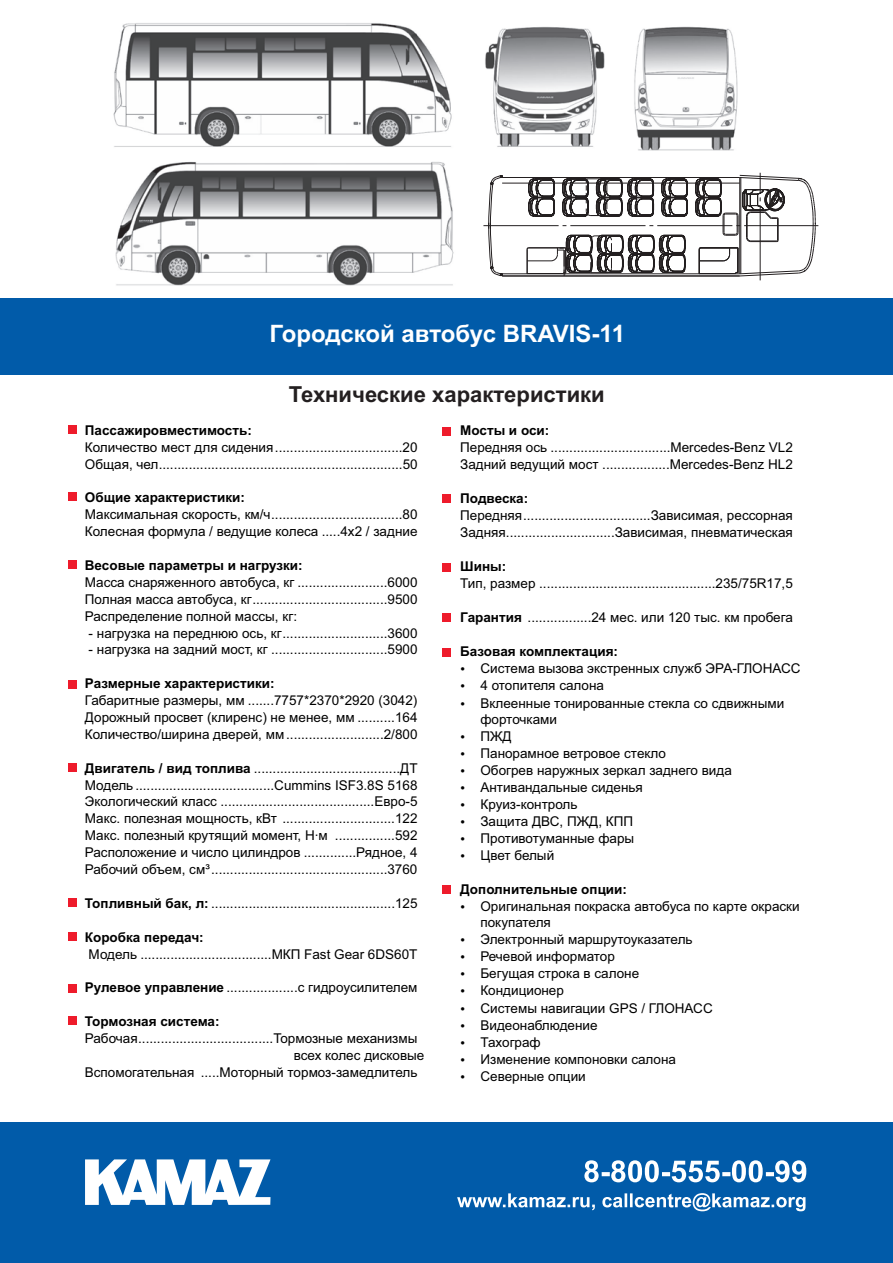
<style>
.page{position:relative;width:893px;height:1263px;background:#fff}
.page>*{position:absolute;margin:0;border:0;box-sizing:border-box;transform-origin:0 0}
.t1{font:700 24px "Arial";letter-spacing:-.005em;color:#fff}
.t2{font:700 22.05px "Arial";color:#231f20}
.t3{font:13.5px/17px "Arial";color:#000}
.t4{font:700 13.5px "Arial";color:#000}
.s1{font-weight:700}
</style>
<div class="page">
<div style="left:0;top:1123px;width:893px;height:140px;background:#015ba9"></div>
<div style="left:68px;top:425px;width:9px;height:9px;background:#ee1b2b"></div>
<svg style="left:85px;top:1159px;width:185px;height:46px"></svg>
<div style="left:68px;top:763px;width:9px;height:8px;background:#ee1b2b"></div>
<div style="left:68px;top:680px;width:9px;height:8px;background:#ee1b2b"></div>
<div style="left:68px;top:898px;width:9px;height:8px;background:#ee1b2b"></div>
<div style="left:68px;top:932px;width:9px;height:9px;background:#ee1b2b"></div>
<div style="left:68px;top:984px;width:9px;height:9px;background:#ee1b2b"></div>
<div style="left:68px;top:1016px;width:9px;height:8px;background:#ee1b2b"></div>
<div style="left:68px;top:493px;width:9px;height:8px;background:#ee1b2b"></div>
<div style="left:68px;top:560px;width:9px;height:9px;background:#ee1b2b"></div>
<svg style="left:457px;top:1193px;width:348px;height:18px"></svg>
<svg style="left:584px;top:1160px;width:222px;height:22px"></svg>
<div style="left:442px;top:494px;width:9px;height:9px;background:#ee1b2b"></div>
<div style="left:442px;top:563px;width:9px;height:8px;background:#ee1b2b"></div>
<div style="left:442px;top:613px;width:9px;height:9px;background:#ee1b2b"></div>
<div style="left:442px;top:648px;width:9px;height:8px;background:#ee1b2b"></div>
<div style="left:442px;top:427px;width:9px;height:8px;background:#ee1b2b"></div>
<div style="left:442px;top:885px;width:9px;height:9px;background:#ee1b2b"></div>
<div style="left:0;top:298px;width:893px;height:76px;background:#015ba9"></div>
<img style="left:113px;top:23px;width:625px;height:263px">
<svg style="left:483px;top:173px;width:335px;height:107px"></svg>
<h1 class="t1" style="left:269px;top:325px;width:357px">Городской автобус BRAVIS-11</h1>
<h2 class="t2" style="left:289px;top:386px;width:318px">Технические характеристики</h2>
<p class="t4" style="left:460px;top:425px;width:91px">Мосты и оси:</p>
<p class="t3" style="left:460px;top:440px;width:334px">Передняя ось ................................Mercedes-Benz VL2<br>Задний ведущий мост ..................Mercedes-Benz HL2</p>
<p class="t4" style="left:460px;top:493px;width:70px">Подвеска:</p>
<p class="t3" style="left:460px;top:508px;width:334px">Передняя..................................Зависимая, рессорная<br>Задняя.............................Зависимая, пневматическая</p>
<p class="t4" style="left:460px;top:561px;width:48px">Шины:</p>
<p class="t3" style="left:460px;top:576px;width:334px">Тип, размер ...............................................235/75R17,5</p>
<p class="t3" style="left:460px;top:610px;width:334px"><span class="s1">Гарантия</span> .................24 мес. или 120 тыс. км пробега</p>
<p class="t4" style="left:460px;top:646px;width:159px">Базовая комплектация:</p>
<p class="t3" style="left:480px;top:661px;width:322px">Система вызова экстренных служб ЭРА-ГЛОНАСС<br>4 отопителя салона<br>Вклеенные тонированные стекла со сдвижными форточками<br>ПЖД<br>Панорамное ветровое стекло<br>Обогрев наружных зеркал заднего вида<br>Антивандальные сиденья<br>Круиз-контроль<br>Защита ДВС, ПЖД, КПП<br>Противотуманные фары<br>Цвет белый</p>
<p class="t4" style="left:460px;top:884px;width:168px">Дополнительные опции:</p>
<p class="t3" style="left:480px;top:899px;width:321px">Оригинальная покраска автобуса по карте окраски покупателя<br>Электронный маршрутоуказатель<br>Речевой информатор<br>Бегущая строка в салоне<br>Кондиционер<br>Системы навигации GPS / ГЛОНАСС<br>Видеонаблюдение<br>Тахограф<br>Изменение компоновки салона<br>Северные опции</p>
<p class="t4" style="left:85px;top:425px;width:168px">Пассажировместимость:</p>
<p class="t3" style="left:85px;top:440px;width:334px">Количество мест для сидения..................................20<br>Общая, чел.................................................................50</p>
<p class="t4" style="left:85px;top:493px;width:161px">Общие характеристики:</p>
<p class="t3" style="left:85px;top:507px;width:334px">Максимальная скорость, км/ч...................................80<br>Колесная формула / ведущие колеса .....4х2 / задние</p>
<p class="t4" style="left:85px;top:560px;width:219px">Весовые параметры и нагрузки:</p>
<p class="t3" style="left:85px;top:575px;width:334px;text-align:justify">Масса снаряженного автобуса, кг ........................6000<br>Полная масса автобуса, кг....................................9500<br>Распределение полной массы, кг:</p>
<p class="t3" style="left:89px;top:625px;width:330px">- нагрузка на переднюю ось, кг............................3600</p>
<p class="t3" style="left:89px;top:642px;width:330px">- нагрузка на задний мост, кг ...............................5900</p>
<p class="t4" style="left:85px;top:678px;width:191px">Размерные характеристики:</p>
<p class="t3" style="left:85px;top:693px;width:334px;text-align:justify">Габаритные размеры, мм .......7757*2370*2920 (3042)<br>Дорожный просвет (клиренс) не менее, мм ..........164<br>Количество/ширина дверей, мм..........................2/800</p>
<p class="t3" style="left:85px;top:761px;width:334px;text-align:justify"><span class="s1">Двигатель / вид топлива</span> .......................................ДТ Модель .....................................Cummins ISF3.8S 5168<br>Экологический класс .........................................Евро-5<br>Макс. полезная мощность, кВт ..............................122<br>Макс. полезный крутящий момент, Н∙м ................592<br>Расположение и число цилиндров ..............Рядное, 4<br>Рабочий объем, см³...............................................3760</p>
<p class="t3" style="left:85px;top:896px;width:334px"><span class="s1">Топливный бак, л:</span> .................................................125</p>
<p class="t4" style="left:85px;top:932px;width:120px">Коробка передач:</p>
<p class="t3" style="left:89px;top:946px;width:330px">Модель ...................................МКП Fast Gear 6DS60T</p>
<p class="t3" style="left:85px;top:980px;width:334px"><span class="s1">Рулевое управление</span> ...................с гидроусилителем</p>
<p class="t4" style="left:85px;top:1016px;width:136px">Тормозная система:</p>
<p class="t3" style="left:85px;top:1031px;width:334px">Рабочая....................................Тормозные механизмы</p>
<p class="t3" style="left:294px;top:1048px;width:132px">всех колес дисковые</p>
<p class="t3" style="left:85px;top:1065px;width:334px">Вспомогательная .....Моторный тормоз-замедлитель</p>
</div>
